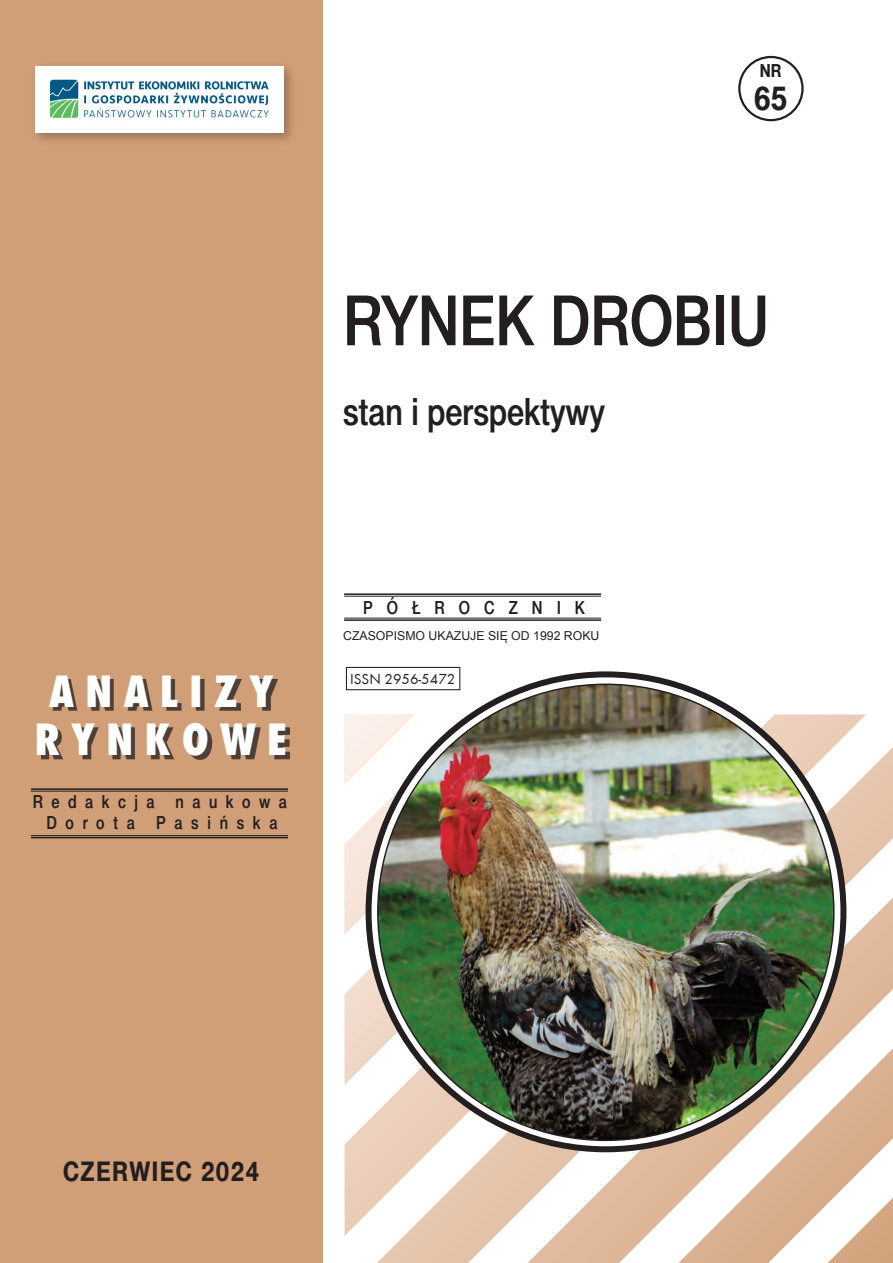
<style>
.page{position:relative;width:893px;height:1263px;background:#fff}
.page>*{position:absolute;margin:0;border:0;box-sizing:border-box;transform-origin:0 0}
.redaktor{font:69px "Switzer Cnd TTEFN Medium";color:#231f20}
.seria_AR{font:42px "Fujiyama Extra Bold Plain";letter-spacing:.26em;color:#fff}
.redaktor-2{font:37.5px "Switzer Cnd TTEFN Medium";color:#231f20}
.nr_liczba{font:700 33px "Switzer Cnd TTEFN";color:#231f20}
.miesiąc{font:700 27px "Switzer Cnd TTEFN";letter-spacing:.05em;color:#231f20}
.redakcja{font:18px "Switzer Cnd TTEFN Medium";letter-spacing:.47em;color:#231f20}
.redaktor-3{font:18px "Switzer Cnd TTEFN Medium";letter-spacing:.48em;color:#231f20}
.półrocznik{font:18px "Switzer Cnd TTEFN Medium";letter-spacing:.78em;color:#231f20}
.nr{font:700 18px "Switzer Cnd TTEFN";color:#231f20}
.ukazuje{font:15px "Futura TEE";color:#231f20}
.ukazuje-2{font:12.3px "Arial";color:#231f20}
.s1{font-style:inherit}
</style>
<div class="page">
<svg style="left:344px;top:666px;width:549px;height:597px"></svg>
<svg style="left:400px;top:765px;width:493px;height:498px"></svg>
<svg style="left:550px;top:922px;width:343px;height:341px"></svg>
<svg style="left:366px;top:671px;width:480px;height:481px"></svg>
<div style="left:0;top:0;width:323px;height:1263px;background:#d09f78"></div>
<div style="left:346px;top:667px;width:114px;height:23px;background:#fff"></div>
<div style="left:346px;top:667px;width:114px;height:23px;border:1px solid #231f20"></div>
<hr style="left:344px;top:593px;width:257px;height:2px;background:#231f20">
<hr style="left:344px;top:596px;width:257px;height:1px;background:#231f20">
<hr style="left:344px;top:618px;width:257px;height:1px;background:#231f20">
<hr style="left:344px;top:619px;width:257px;height:2px;background:#231f20">
<hr style="left:31px;top:788px;width:257px;height:2px;background:#231f20">
<hr style="left:31px;top:791px;width:257px;height:1px;background:#231f20">
<hr style="left:31px;top:835px;width:257px;height:1px;background:#231f20">
<hr style="left:31px;top:837px;width:257px;height:1px;background:#231f20">
<img style="left:377px;top:683px;width:458px;height:458px">
<svg style="left:738px;top:56px;width:66px;height:65px"></svg>
<svg style="left:699px;top:1067px;width:194px;height:196px"></svg>
<div style="left:41px;top:679px;width:249px;height:80px;background:#231f20;opacity:.75"></div>
<div style="left:30px;top:62px;width:267px;height:84px;background:#231f20;opacity:.35"></div>
<img style="left:35px;top:67px;width:248px;height:65px">
<p class="nr" style="left:760px;top:59px;width:23px">NR</p>
<p class="nr_liczba" style="left:754px;top:78px;width:35px">65</p>
<p class="redaktor" style="left:343px;top:279px;width:427px">RYNEK DROBIU</p>
<p class="redaktor-2" style="left:343px;top:389px;width:263px">stan i perspektywy</p>
<p class="seria_AR" style="left:49px;top:664px;width:226px">ANALIZY</p>
<p class="seria_AR" style="left:34px;top:712px;width:255px">RYNKOWE</p>
<p class="redakcja" style="left:33px;top:790px;width:256px">Redakcja naukowa</p>
<p class="redaktor-3" style="left:46px;top:812px;width:232px">Dorota Pasińska</p>
<p class="półrocznik" style="left:363px;top:597px;width:224px">PÓŁROCZNIK</p>
<p class="ukazuje-2" style="left:343px;top:628px;width:258px">CZASOPISMO UKAZUJE SIĘ OD 1992 ROKU</p>
<p class="ukazuje" style="left:350px;top:670px;width:107px"><span class="s1">ISSN 2</span>956-5472</p>
<p class="miesiąc" style="left:63px;top:1155px;width:198px">CZERWIEC 2024</p>
</div>
